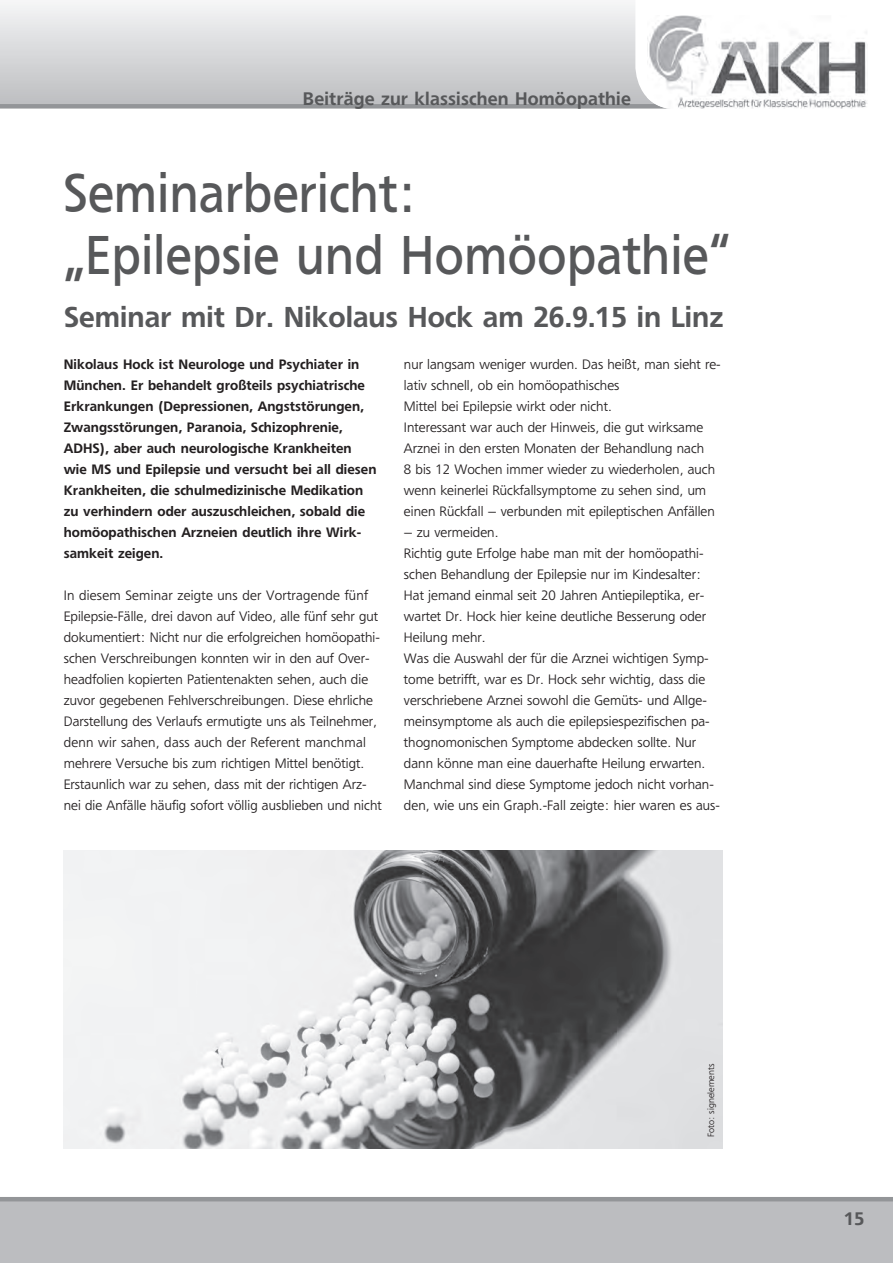
<style>
.page{position:relative;width:893px;height:1263px;background:#fff}
.page>*{position:absolute;margin:0;border:0;box-sizing:border-box;transform-origin:0 0}
.t1{font:54px/61.5px "Freeborn SB";letter-spacing:.01em;color:#57585a;scale:.9 1}
.t2{font:500 28.5px "Freeborn SB";color:#57585a}
.t3{font:500 18px "Freeborn SB";letter-spacing:.01em;color:#57585a}
.t4{font:300 13.5px/21px "Freeborn SB";letter-spacing:.005em;color:#231f20}
.t5{font:500 13.5px/21px "Freeborn SB";letter-spacing:.005em;color:#231f20}
.t6{font:300 9px "Freeborn SB";letter-spacing:.005em;color:#231f20}
</style>
<div class="page">
<div style="left:0;top:1199px;width:893px;height:64px;background:#bcbdc0"></div>
<hr style="left:0;top:1197px;width:893px;height:4px;background:#939598">
<div style="left:0;top:0;width:893px;height:106px;background:linear-gradient(to bottom,#f5f6f7,#bcbec0)"></div>
<div style="left:0;top:104px;width:893px;height:5px;background:#939598"></div>
<svg style="left:635px;top:0;width:258px;height:109px"></svg>
<img style="left:647px;top:15px;width:220px;height:94px">
<img style="left:64px;top:850px;width:659px;height:298px">
<h3 class="t3" style="left:303px;top:88px;width:330px">Beiträge zur klassischen Homöopathie</h3>
<h1 class="t1" style="left:64px;top:163px;width:742px">Seminarbericht:<br>„Epilepsie und Homöopathie“</h1>
<h2 class="t2" style="left:64px;top:301px;width:661px">Seminar mit Dr. Nikolaus Hock am 26.9.15 in Linz</h2>
<p class="t5" style="left:64px;top:354px;width:314px">Nikolaus Hock ist Neurologe und Psychiater in München. Er behandelt großteils psychiatrische Erkrankungen (Depressionen, Angststörungen, Zwangsstörungen, Paranoia, Schizophrenie, ADHS), aber auch neurologische Krankheiten wie MS und Epilepsie und versucht bei all diesen Krankheiten, die schulmedizinische Medikation zu verhindern oder auszuschleichen, sobald die homöopathischen Arzneien deutlich ihre Wirk&shy;samkeit zeigen.</p>
<p class="t4" style="left:64px;top:585px;width:319px">In diesem Seminar zeigte uns der Vortragende fünf Epilepsie-Fälle, drei davon auf Video, alle fünf sehr gut dokumentiert: Nicht nur die erfolgreichen homöopathi&shy;schen Verschreibungen konnten wir in den auf Over&shy;headfolien kopierten Patientenakten sehen, auch die zuvor gegebenen Fehlverschreibungen. Diese ehrliche Darstellung des Verlaufs ermutigte uns als Teilnehmer, denn wir sahen, dass auch der Referent manchmal mehrere Versuche bis zum richtigen Mittel benötigt.<br>Erstaunlich war zu sehen, dass mit der richtigen Arz&shy;nei die Anfälle häufig sofort völlig ausblieben und nicht</p>
<p class="t4" style="left:404px;top:354px;width:318px">nur langsam weniger wurden. Das heißt, man sieht re&shy;lativ schnell, ob ein homöopathisches<br>Mittel bei Epilepsie wirkt oder nicht.<br>Interessant war auch der Hinweis, die gut wirksame Arznei in den ersten Monaten der Behandlung nach<br>8 bis 12 Wochen immer wieder zu wiederholen, auch wenn keinerlei Rückfallsymptome zu sehen sind, um einen Rückfall – verbunden mit epileptischen Anfällen</p>
<p class="t4" style="left:404px;top:522px;width:318px">– zu vermeiden.<br>Richtig gute Erfolge habe man mit der homöopathi&shy;schen Behandlung der Epilepsie nur im Kindesalter:<br>Hat jemand einmal seit 20 Jahren Antiepileptika, er&shy;wartet Dr. Hock hier keine deutliche Besserung oder Heilung mehr.<br>Was die Auswahl der für die Arznei wichtigen Symp&shy;tome betrifft, war es Dr. Hock sehr wichtig, dass die verschriebene Arznei sowohl die Gemüts- und Allge&shy;meinsymptome als auch die epilepsiespezifischen pa&shy;thognomonischen Symptome abdecken sollte. Nur dann könne man eine dauerhafte Heilung erwarten.<br>Manchmal sind diese Symptome jedoch nicht vorhan&shy;den, wie uns ein Graph.-Fall zeigte: hier waren es aus-</p>
<p class="t6" style="left:706px;top:1137px;width:75px;rotate:-90deg">Foto: signelements</p>
<h3 class="t3" style="left:845px;top:1208px;width:21px">15</h3>
</div>
